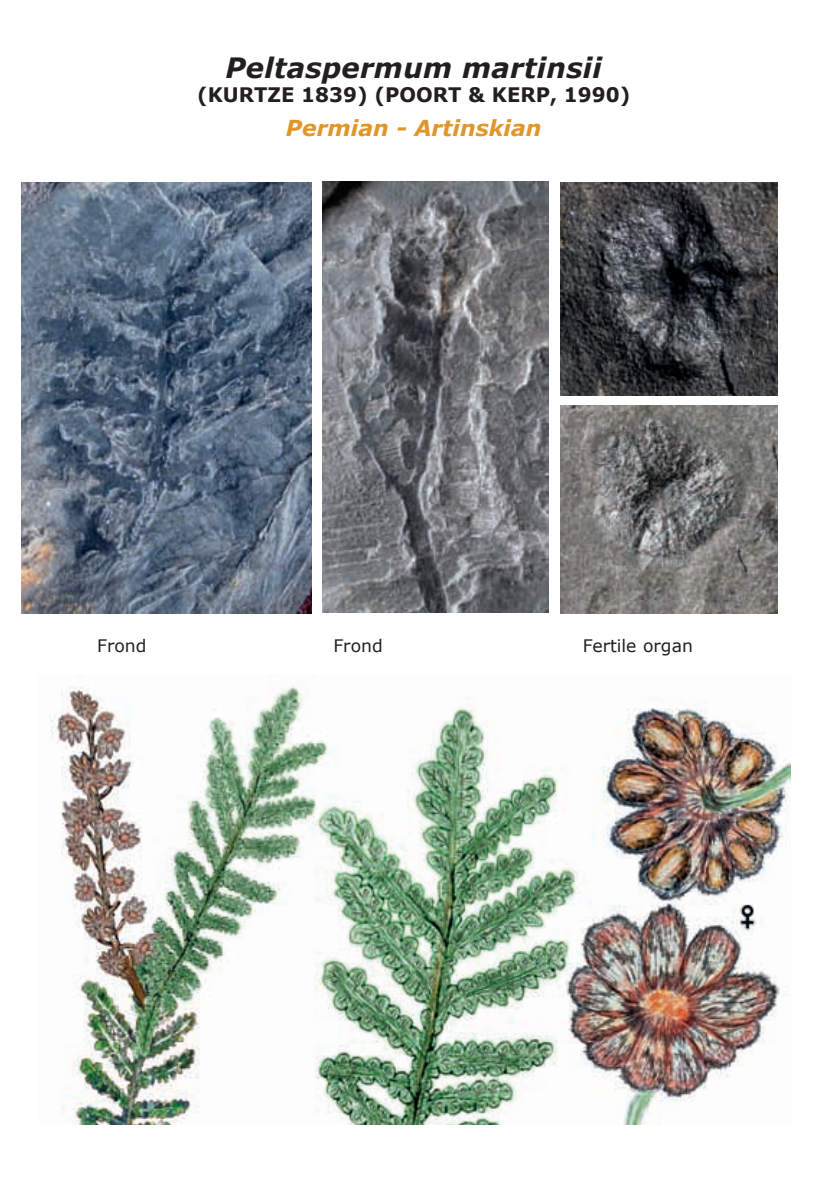
<style>
.page{position:relative;width:840px;height:1191px;background:#fff}
.page>*{position:absolute;margin:0;border:0;box-sizing:border-box;transform-origin:0 0}
.t1{font:italic 700 28px "Verdana";letter-spacing:.01em;color:#231f20}
.t2{font:italic 700 22px "Verdana";color:#e09629}
.t3{font:700 20px "Verdana";color:#231f20}
.t4{font:17.2px "Verdana";color:#231f20}
</style>
<div class="page">
<img style="left:50px;top:685px;width:739px;height:440px">
<img style="left:21px;top:182px;width:290px;height:431px">
<img style="left:322px;top:182px;width:226px;height:430px">
<img style="left:560px;top:182px;width:217px;height:213px">
<img style="left:560px;top:405px;width:217px;height:208px">
<h1 class="t1" style="left:225px;top:48px;width:378px">Peltaspermum martinsii</h1>
<p class="t3" style="left:197px;top:81px;width:434px">(KURTZE 1839) (POORT &amp; KERP, 1990)</p>
<p class="t2" style="left:286px;top:112px;width:257px">Permian - Artinskian</p>
<p class="t4" style="left:97px;top:633px;width:51px">Frond</p>
<p class="t4" style="left:333px;top:633px;width:51px">Frond</p>
<p class="t4" style="left:582px;top:633px;width:111px">Fertile organ</p>
</div>
